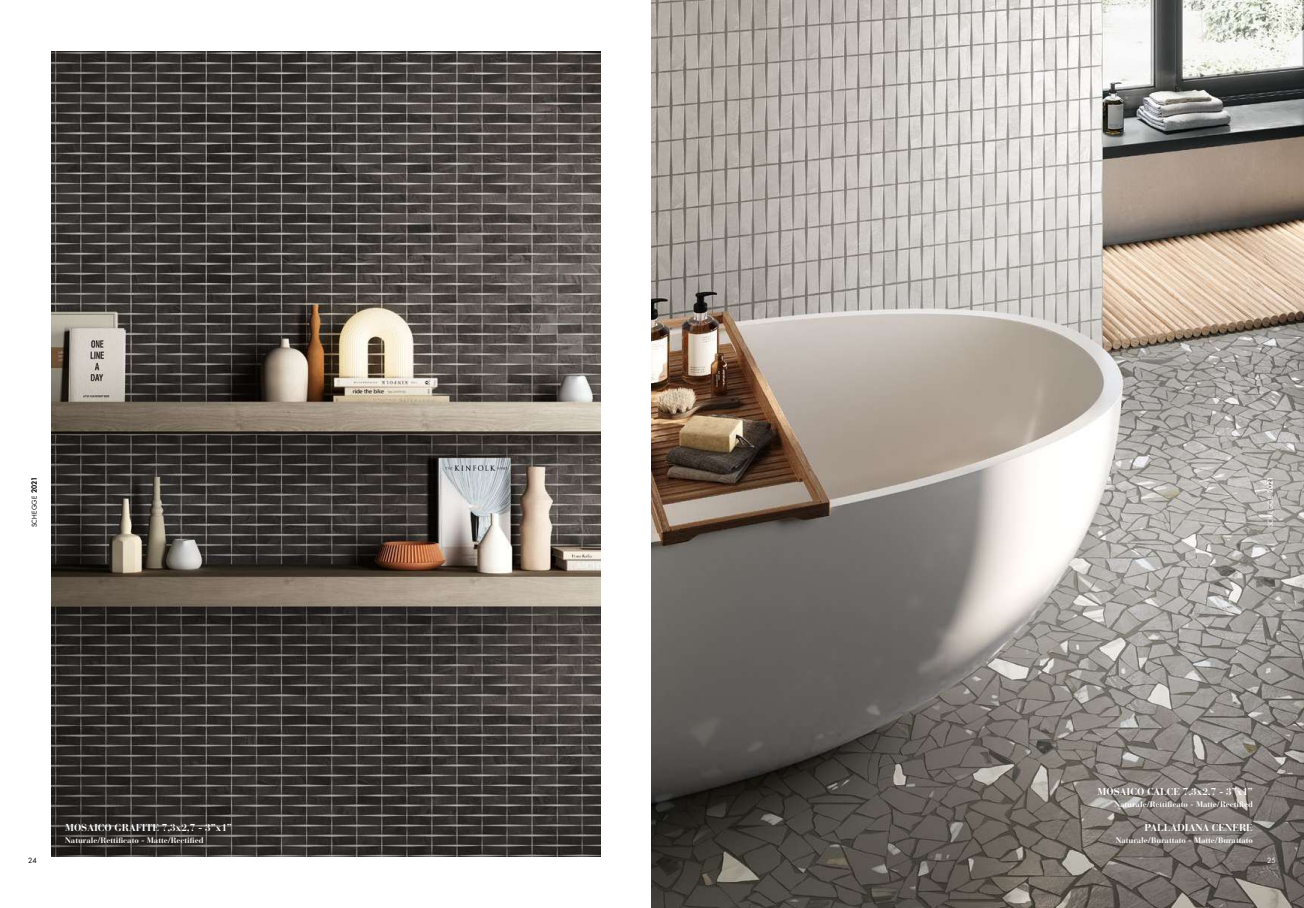
<style>
.page{position:relative;width:1304px;height:908px;background:#fff}
.page>*{position:absolute;margin:0;border:0;box-sizing:border-box;transform-origin:0 0}
.t1{font:700 10px "Bauer Bodoni Std";color:#fff}
.t2{font:700 8px "Bauer Bodoni Std";color:#fff}
.t3{font:7px "Futura Std";color:#000}
.t4{font:7px "Futura Std";color:#fff}
.t5{font:6.5px "Futura Std";letter-spacing:.025em;color:#000}
.t6{font:6.5px "Futura Std";letter-spacing:.025em;color:#fff}
.s1{font-weight:800;font-size:7px}
</style>
<div class="page">
<img style="left:652px;top:0;width:652px;height:907px">
<img style="left:51px;top:51px;width:550px;height:805px">
<p class="t5" style="left:30px;top:527px;width:52px;rotate:-90deg">SCHEGGE <span class="s1">2021</span></p>
<p class="t6" style="left:1266px;top:527px;width:52px;rotate:-90deg">SCHEGGE <span class="s1">2021</span></p>
<p class="t1" style="left:65px;top:820px;width:168px">MOSAICO GRAFITE 7,3x2,7 - 3”x1”</p>
<p class="t2" style="left:65px;top:834px;width:140px">Naturale/Rettificato - Matte/Rectified</p>
<p class="t1" style="left:1098px;top:784px;width:157px">MOSAICO CALCE 7,3x2,7 - 3”x1”</p>
<p class="t2" style="left:1114px;top:798px;width:140px">Naturale/Rettificato - Matte/Rectified</p>
<p class="t1" style="left:1144px;top:820px;width:110px">PALLADIANA CENERE</p>
<p class="t2" style="left:1116px;top:834px;width:139px">Naturale/Burattato - Matte/Burattato</p>
<p class="t3" style="left:28px;top:855px;width:10px">24</p>
<p class="t4" style="left:1267px;top:855px;width:10px">25</p>
</div>
